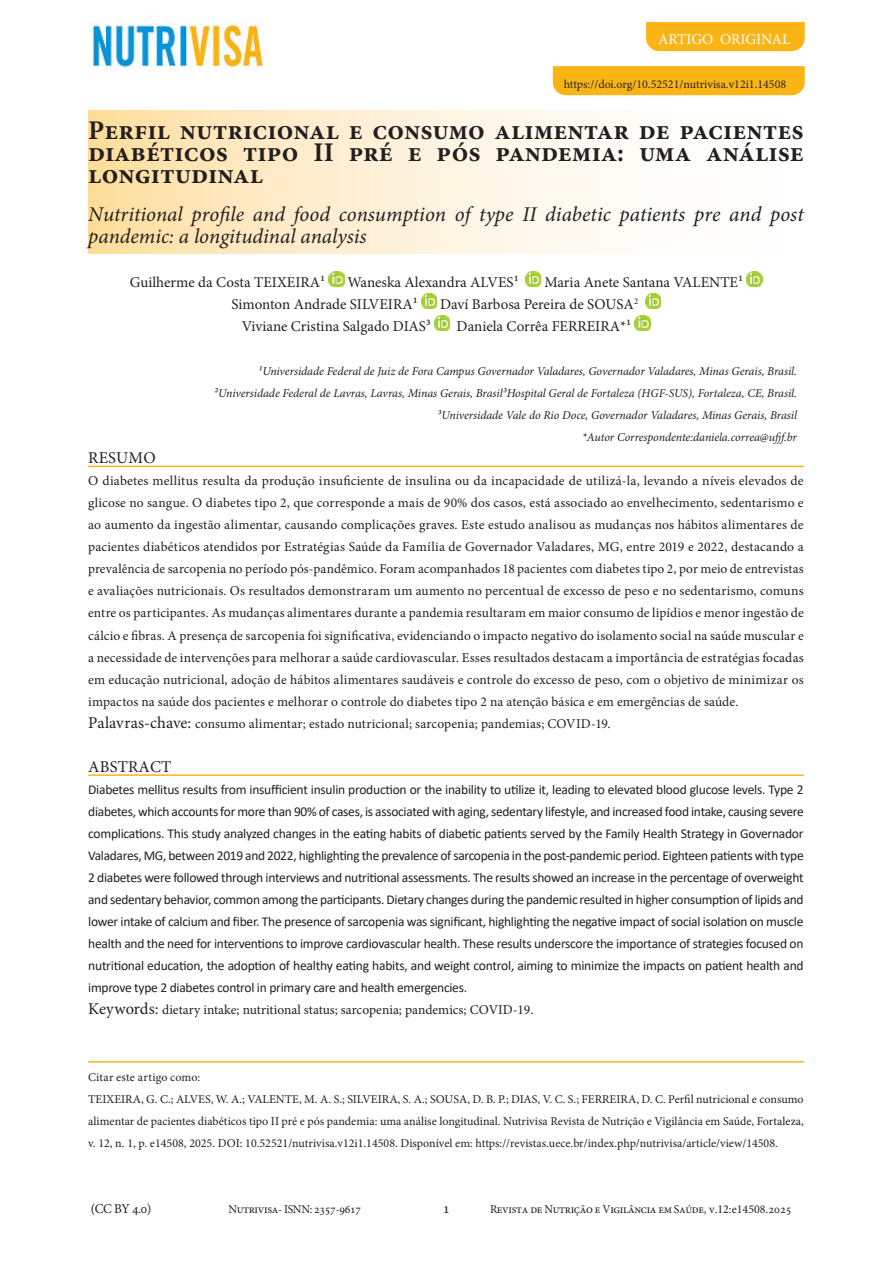
<style>
.page{position:relative;width:893px;height:1263px;background:#fff}
.page>*{position:absolute;margin:0;border:0;box-sizing:border-box;transform-origin:0 0}
.t1{font:700 27px/22px "Minion Pro";color:#231f20;text-align:justify}
.Nome_do_Autor{font:italic 21px/22px "Minion Pro";color:#231f20}
.Resumo_e_Abstract{font:16.5px "Minion Pro";letter-spacing:.01em;color:#231f20}
.Nome_do_Autor-2{font:15px "Minion Pro";color:#231f20}
.Aba_de_Novo_Artigo{font:15px "Minion Pro";color:#fff}
.Resumo_e_Abstract-2{font:13.5px/22px "Minion Pro";letter-spacing:.005em;color:#231f20;text-align:justify}
.Resumo_e_Abstract-3{font:13.5px/22px "Calibri";letter-spacing:-.02em;color:#231f20;text-align:justify}
.Cabeçalho_e_Rodapé{font:13.5px "Minion Pro";color:#231f20}
.Corpo_de_Texto_-_Tis{font:12px/22px "Minion Pro";color:#231f20;text-align:justify}
.Vínculo_Instituciona{font:italic 12px "Minion Pro";letter-spacing:-.005em;color:#231f20}
.Cabeçalho_e_Rodapé-2{font:12px "Minion Pro";letter-spacing:-.03em;color:#231f20}
.Corpo_de_Texto_-_Tis-2{font:12px "Minion Pro";color:#282526}
.Resumo_e_Abstract-4{font:12px "Minion Pro";color:#231f20}
.s1{font-size:16.5px}
</style>
<div class="page">
<svg style="left:88px;top:110px;width:517px;height:143px;background:#fdedcf"></svg>
<img style="left:329px;top:271px;width:15px;height:16px">
<img style="left:526px;top:271px;width:15px;height:16px">
<img style="left:747px;top:271px;width:15px;height:16px">
<img style="left:421px;top:293px;width:16px;height:16px">
<img style="left:645px;top:293px;width:15px;height:16px">
<img style="left:434px;top:315px;width:16px;height:16px">
<img style="left:635px;top:315px;width:15px;height:16px">
<hr style="left:88px;top:466px;width:716px;height:1px;background:#fbb416">
<hr style="left:88px;top:774px;width:716px;height:2px;background:#fbb416">
<hr style="left:88px;top:1061px;width:716px;height:1px;background:#fbb416">
<img style="left:88px;top:22px;width:177px;height:46px">
<div style="left:646px;top:22px;width:159px;height:29px;background:#fbb416"></div>
<div style="left:553px;top:66px;width:252px;height:29px;background:#fbb416"></div>
<p class="Aba_de_Novo_Artigo" style="left:658px;top:29px;width:134px">ARTIGO ORIGINAL</p>
<p class="Corpo_de_Texto_-_Tis-2" style="left:564px;top:76px;width:224px">https://doi.org/10.52521/nutrivisa.v12i1.14508</p>
<p class="t1" style="left:88px;top:119px;width:717px">Perfil nutricional e consumo alimentar de pacientes diabéticos tipo II pré e pós pandemia: uma análise longitudinal</p>
<p class="Nome_do_Autor" style="left:88px;top:203px;width:717px">Nutritional profile and food consumption of type II diabetic patients pre and post pandemic: a longitudinal analysis</p>
<p class="Nome_do_Autor-2" style="left:130px;top:272px;width:197px">Guilherme da Costa TEIXEIRA¹</p>
<p class="Nome_do_Autor-2" style="left:348px;top:272px;width:173px">Waneska Alexandra ALVES¹</p>
<p class="Nome_do_Autor-2" style="left:544px;top:272px;width:200px">Maria Anete Santana VALENTE¹</p>
<p class="Nome_do_Autor-2" style="left:231px;top:294px;width:188px">Simonton Andrade SILVEIRA¹</p>
<p class="Nome_do_Autor-2" style="left:440px;top:294px;width:200px">Daví Barbosa Pereira de SOUSA<sup>2</sup></p>
<p class="Nome_do_Autor-2" style="left:242px;top:316px;width:191px">Viviane Cristina Salgado DIAS³</p>
<p class="Nome_do_Autor-2" style="left:457px;top:316px;width:176px">Daniela Corrêa FERREIRA*¹</p>
<p class="Vínculo_Instituciona" style="left:258px;top:363px;width:540px">¹Universidade Federal de Juiz de Fora Campus Governador Valadares, Governador Valadares, Minas Gerais, Brasil.</p>
<p class="Vínculo_Instituciona" style="left:214px;top:385px;width:584px">2Universidade Federal de Lavras, Lavras, Minas Gerais, Brasil3Hospital Geral de Fortaleza (HGF-SUS), Fortaleza, CE, Brasil.</p>
<p class="Vínculo_Instituciona" style="left:438px;top:407px;width:361px">³Universidade Vale do Rio Doce, Governador Valadares, Minas Gerais, Brasil</p>
<p class="Vínculo_Instituciona" style="left:582px;top:429px;width:216px">*Autor Correspondente:daniela.correa@ufjf.br</p>
<p class="Resumo_e_Abstract" style="left:88px;top:447px;width:69px">RESUMO</p>
<p class="Resumo_e_Abstract-2" style="left:88px;top:470px;width:717px">O diabetes mellitus resulta da produção insuficiente de insulina ou da incapacidade de utilizá-la, levando a níveis elevados de glicose no sangue. O diabetes tipo 2, que corresponde a mais de 90% dos casos, está associado ao envelhecimento, sedentarismo e ao aumento da ingestão alimentar, causando complicações graves. Este estudo analisou as mudanças nos hábitos alimentares de pacientes diabéticos atendidos por Estratégias Saúde da Família de Governador Valadares, MG, entre 2019 e 2022, destacando a prevalência de sarcopenia no período pós-pandêmico. Foram acompanhados 18 pacientes com diabetes tipo 2, por meio de entrevistas e avaliações nutricionais. Os resultados demonstraram um aumento no percentual de excesso de peso e no sedentarismo, comuns entre os participantes. As mudanças alimentares durante a pandemia resultaram em maior consumo de lipídios e menor ingestão de cálcio e fibras. A presença de sarcopenia foi significativa, evidenciando o impacto negativo do isolamento social na saúde muscular e a necessidade de intervenções para melhorar a saúde cardiovascular. Esses resultados destacam a importância de estratégias focadas em educação nutricional, adoção de hábitos alimentares saudáveis e controle do excesso de peso, com o objetivo de minimizar os impactos na saúde dos pacientes e melhorar o controle do diabetes tipo 2 na atenção básica e em emergências de saúde.</p>
<p class="Resumo_e_Abstract-2" style="left:88px;top:712px;width:524px"><span class="s1">Palavras-chave:</span> consumo alimentar; estado nutricional; sarcopenia; pandemias; COVID-19.</p>
<p class="Resumo_e_Abstract" style="left:88px;top:755px;width:85px">ABSTRACT</p>
<p class="Resumo_e_Abstract-3" style="left:88px;top:778px;width:717px">Diabetes mellitus results from insufficient insulin production or the inability to utilize it, leading to elevated blood glucose levels. Type 2 diabetes, which accounts for more than 90% of cases, is associated with aging, sedentary lifestyle, and increased food intake, causing severe complications. This study analyzed changes in the eating habits of diabetic patients served by the Family Health Strategy in Governador Valadares, MG, between 2019 and 2022, highlighting the prevalence of sarcopenia in the post-pandemic period. Eighteen patients with type 2 diabetes were followed through interviews and nutritional assessments. The results showed an increase in the percentage of overweight and sedentary behavior, common among the participants. Dietary changes during the pandemic resulted in higher consumption of lipids and lower intake of calcium and fiber. The presence of sarcopenia was significant, highlighting the negative impact of social isolation on muscle health and the need for interventions to improve cardiovascular health. These results underscore the importance of strategies focused on nutritional education, the adoption of healthy eating habits, and weight control, aiming to minimize the impacts on patient health and improve type 2 diabetes control in primary care and health emergencies.</p>
<p class="Resumo_e_Abstract-2" style="left:88px;top:999px;width:447px"><span class="s1">Keywords:</span> dietary intake; nutritional status; sarcopenia; pandemics; COVID-19.</p>
<p class="Resumo_e_Abstract-4" style="left:88px;top:1069px;width:114px">Citar este artigo como:</p>
<p class="Corpo_de_Texto_-_Tis" style="left:88px;top:1088px;width:717px">TEIXEIRA, G. C.; ALVES, W. A.; VALENTE, M. A. S.; SILVEIRA, S. A.; SOUSA, D. B. P.; DIAS, V. C. S.; FERREIRA, D. C. Perfil nutricional e consumo alimentar de pacientes diabéticos tipo II pré e pós pandemia: uma análise longitudinal. Nutrivisa Revista de Nutrição e Vigilância em Saúde, Fortaleza, v. 12, n. 1, p. e14508, 2025. DOI: 10.52521/nutrivisa.v12i1.14508. Disponível em: https://revistas.uece.br/index.php/nutrivisa/article/view/14508.</p>
<p class="Cabeçalho_e_Rodapé" style="left:91px;top:1199px;width:62px">(CC BY 4.0)</p>
<p class="Cabeçalho_e_Rodapé-2" style="left:228px;top:1201px;width:134px">Nutrivisa- ISNN: 2357-9617</p>
<p class="Nome_do_Autor-2" style="left:443px;top:1198px;width:9px">1</p>
<p class="Cabeçalho_e_Rodapé-2" style="left:490px;top:1201px;width:303px">Revista de Nutrição e Vigilância em Saúde, v.12:e14508.2025</p>
</div>
